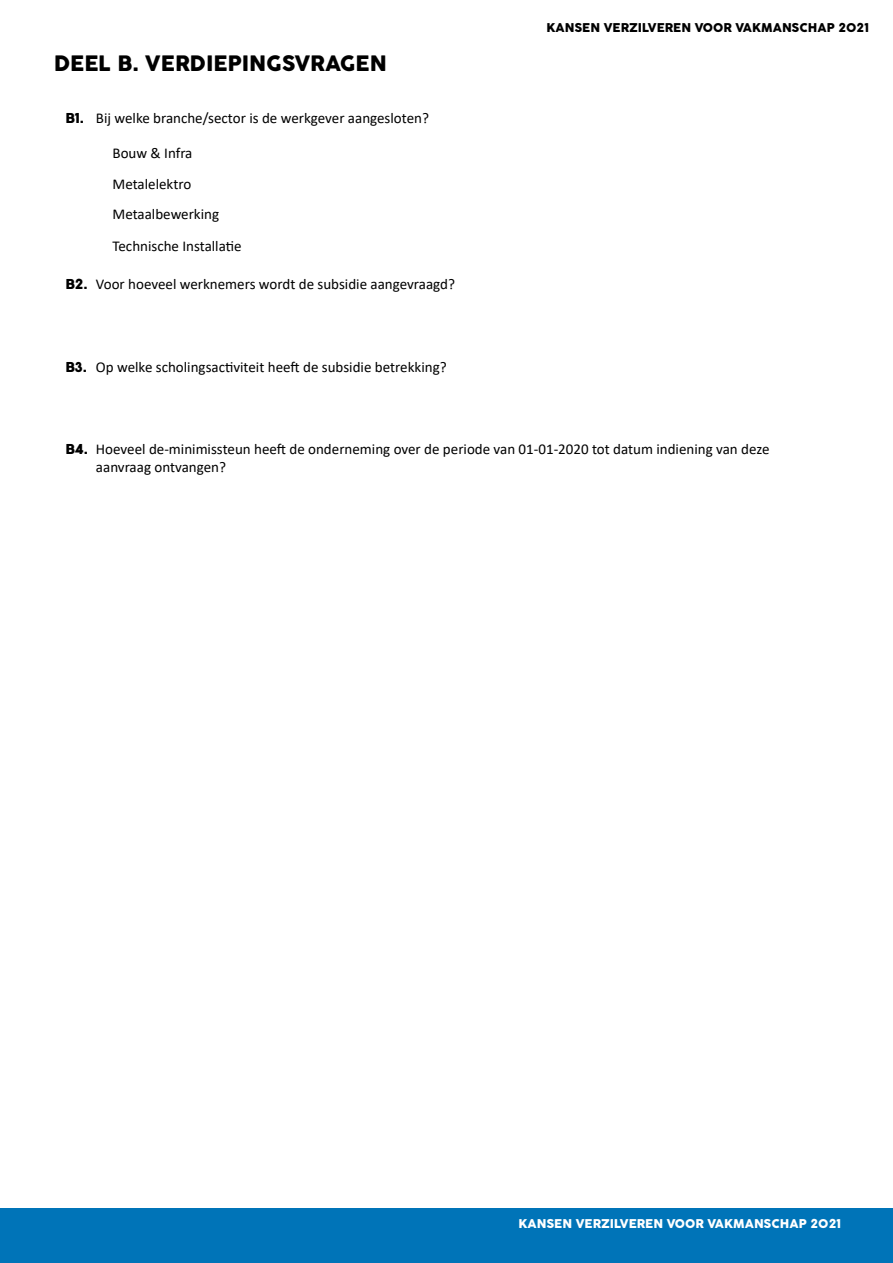
<style>
.page{position:relative;width:893px;height:1263px;background:#fff}
.page>*{position:absolute;margin:0;border:0;box-sizing:border-box;transform-origin:0 0}
.t1{font:21px "Cocogoose Pro";color:#000}
.Paragraaf{font:15px/18px "Calibri";color:#000}
.t2{font:13.5px "Cocogoose Pro";color:#000}
.t3{font:12px "Cocogoose Pro";color:#000}
.t4{font:12px "Cocogoose Pro";color:#fff}
</style>
<div class="page">
<div style="left:0;top:1209px;width:893px;height:54px;background:#0074b8"></div>
<p class="t1" style="left:54px;top:49px;width:334px">DEEL B. VERDIEPINGSVRAGEN</p>
<p class="t2" style="left:65px;top:108px;width:20px">B1.</p>
<p class="Paragraaf" style="left:96px;top:108px;width:335px">Bij welke branche/sector is de werkgever aangesloten?</p>
<p class="Paragraaf" style="left:113px;top:144px;width:81px">Bouw &amp; Infra</p>
<p class="Paragraaf" style="left:113px;top:174px;width:80px">Metalelektro</p>
<p class="Paragraaf" style="left:113px;top:204px;width:108px">Metaalbewerking</p>
<p class="Paragraaf" style="left:113px;top:237px;width:131px">Technische Installatie</p>
<p class="t2" style="left:65px;top:275px;width:24px">B2.</p>
<p class="Paragraaf" style="left:96px;top:275px;width:360px">Voor hoeveel werknemers wordt de subsidie aangevraagd?</p>
<p class="t2" style="left:65px;top:358px;width:23px">B3.</p>
<p class="Paragraaf" style="left:96px;top:358px;width:352px">Op welke scholingsactiviteit heeft de subsidie betrekking?</p>
<p class="t3" style="left:546px;top:19px;width:324px">KANSEN VERZILVEREN VOOR VAKMANSCHAP 2021</p>
<p class="t2" style="left:65px;top:440px;width:24px">B4.</p>
<p class="Paragraaf" style="left:96px;top:440px;width:675px">Hoeveel de-minimissteun heeft de onderneming over de periode van 01-01-2020 tot datum indiening van deze aanvraag ontvangen?</p>
<p class="t4" style="left:518px;top:1216px;width:324px">KANSEN VERZILVEREN VOOR VAKMANSCHAP 2021</p>
</div>
